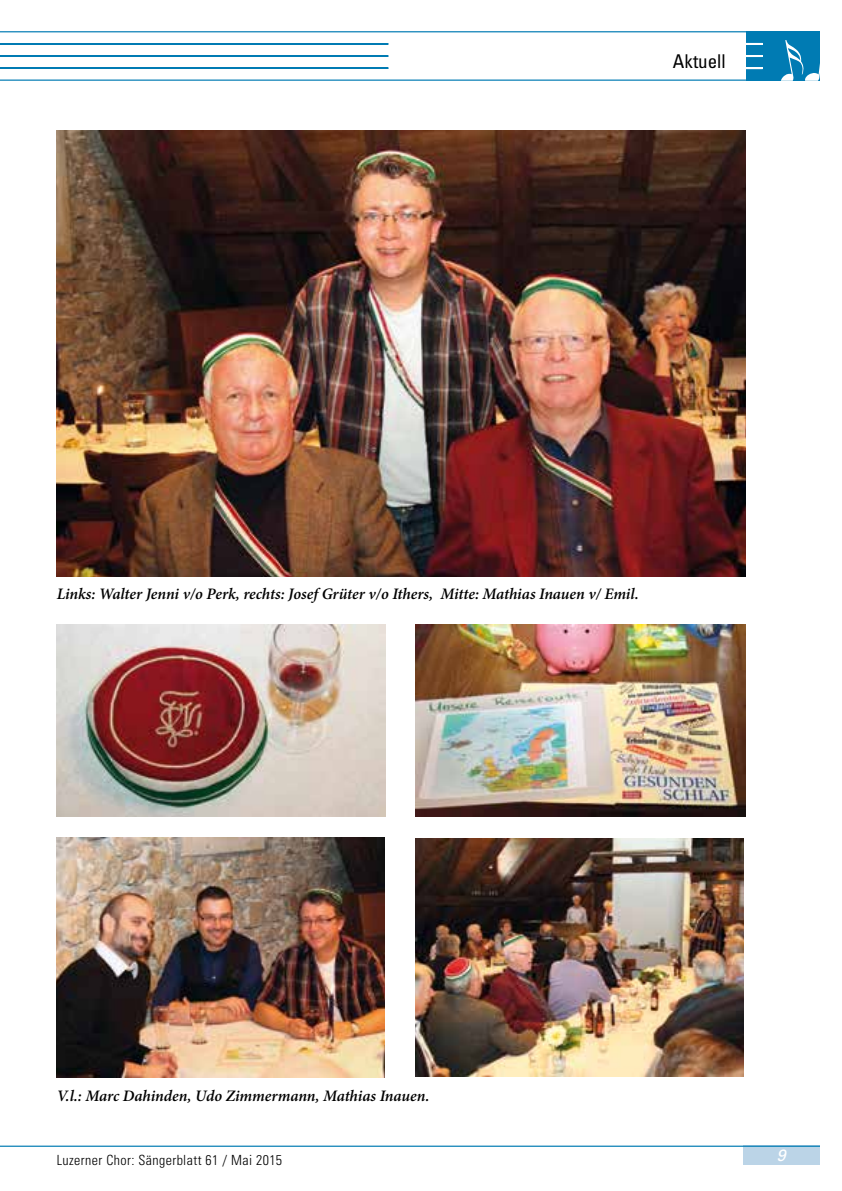
<style>
.page{position:relative;width:842px;height:1191px;background:#fff}
.page>*{position:absolute;margin:0;border:0;box-sizing:border-box;transform-origin:0 0}
.t1{font:condensed 19px "Univers";color:#000}
.t2{font:italic 16.4px "Univers";color:#fff}
.t3{font:italic 600 16px "Minion Pro";letter-spacing:-.01em;color:#000}
.t4{font:300 condensed 14px "Univers";letter-spacing:.03em;color:#000}
</style>
<div class="page">
<hr style="left:0;top:80px;width:819px;height:1px;background:#007bb3">
<div style="left:746px;top:31px;width:73px;height:50px;background:#007bb3"></div>
<svg style="left:781px;top:40px;width:38px;height:41px"></svg>
<svg style="left:746px;top:43px;width:17px;height:2px"></svg>
<svg style="left:746px;top:55px;width:17px;height:2px"></svg>
<svg style="left:746px;top:67px;width:17px;height:2px"></svg>
<hr style="left:0;top:43px;width:388px;height:2px;background:#007bb3">
<hr style="left:0;top:31px;width:819px;height:1px;background:#007bb3">
<hr style="left:0;top:55px;width:388px;height:2px;background:#007bb3">
<hr style="left:0;top:67px;width:388px;height:2px;background:#007bb3">
<img style="left:57px;top:837px;width:327px;height:240px">
<img style="left:57px;top:624px;width:329px;height:192px">
<img style="left:57px;top:130px;width:689px;height:446px">
<img style="left:415px;top:624px;width:331px;height:192px">
<img style="left:415px;top:838px;width:328px;height:238px">
<div style="left:743px;top:1145px;width:76px;height:20px;background:#bbd4e7"></div>
<hr style="left:0;top:1145px;width:819px;height:1px;background:#007bb3">
<p class="t1" style="left:673px;top:50px;width:54px">Aktuell</p>
<p class="t3" style="left:57px;top:583px;width:583px">Links: Walter Jenni v/o Perk, rechts: Josef Grüter v/o Ithers, Mitte: Mathias Inauen v/ Emil.</p>
<p class="t3" style="left:57px;top:1084px;width:374px">V.l.: Marc Dahinden, Udo Zimmermann, Mathias Inauen.</p>
<p class="t4" style="left:57px;top:1151px;width:227px">Luzerner Chor: Sängerblatt 61 / Mai 2015</p>
<p class="t2" style="left:777px;top:1145px;width:11px">9</p>
</div>
